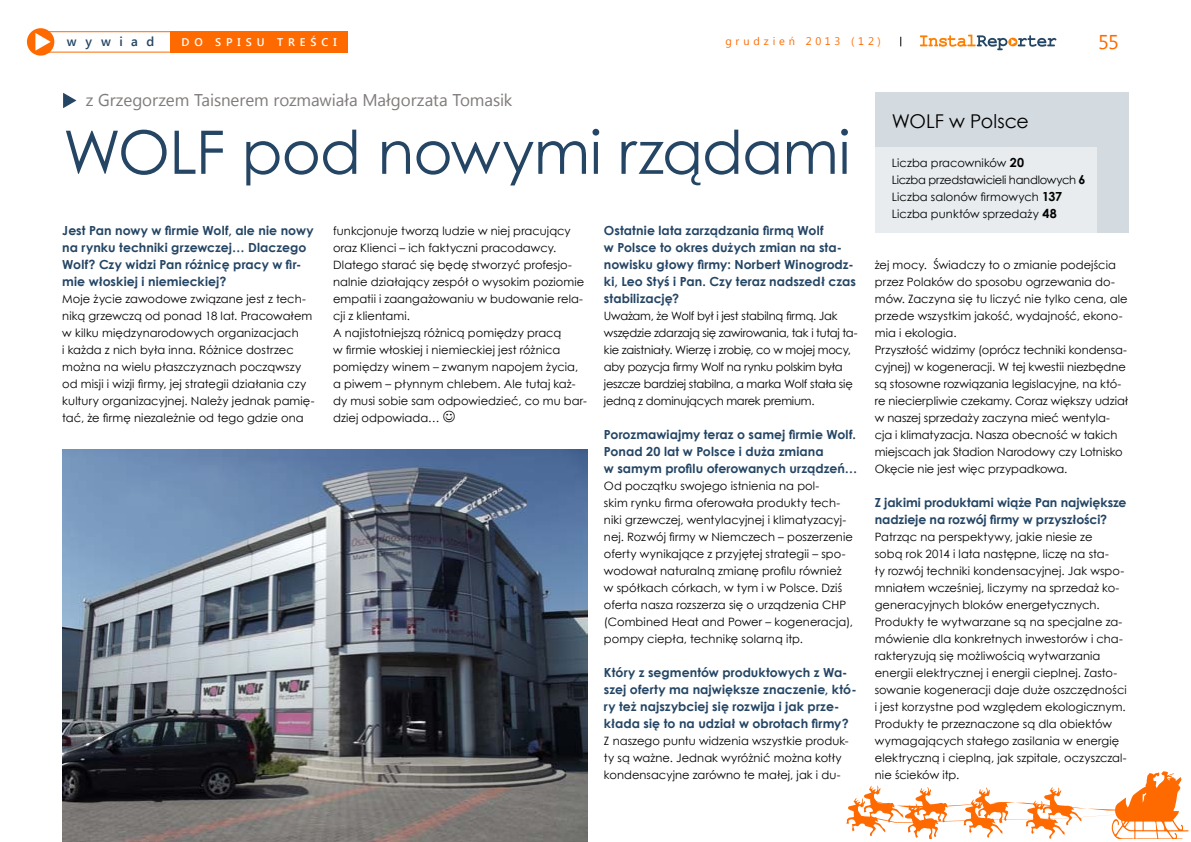
<style>
.page{position:relative;width:1191px;height:842px;background:#fff}
.page>*{position:absolute;margin:0;border:0;box-sizing:border-box;transform-origin:0 0}
.t1{font:60px "Century Gothic";letter-spacing:-.015em;color:#244564}
.t2{font:20px "Segoe UI";color:#ff6a00}
.t3{font:19px "Century Gothic";letter-spacing:-.015em;color:#000}
.t4{font:17px "Segoe UI";letter-spacing:-.005em;color:#807c7a}
.t5{font:600 13px "Segoe UI";letter-spacing:.65em;color:#244564}
.t6{font:700 12.5px/17px "Century Gothic";letter-spacing:.005em;color:#244564}
.t7{font:11.5px/17px "Century Gothic";letter-spacing:.005em;color:#000}
.t8{font:11.5px/17px "Century Gothic";letter-spacing:-.02em;color:#000}
.t9{font:600 11.1px "Segoe UI";letter-spacing:.445em;color:#fff}
.t10{font:11px "Segoe UI";letter-spacing:.35em;color:#ff6a00}
.s1{font-weight:700;font-size:12.5px}
</style>
<div class="page">
<div style="left:27px;top:28px;width:27px;height:28px;background:#ff6a00;border-radius:50%"></div>
<svg style="left:36px;top:33px;width:15px;height:18px"></svg>
<svg style="left:920px;top:35px;width:136px;height:15px"></svg>
<svg style="left:846px;top:771px;width:342px;height:67px"></svg>
<div style="left:170px;top:31px;width:178px;height:22px;background:#ff6a00"></div>
<div style="left:34px;top:31px;width:139px;height:22px;border:1px solid #ff6a00"></div>
<svg style="left:63px;top:93px;width:13px;height:15px"></svg>
<div style="left:874px;top:92px;width:254px;height:140px;background:#d3dae0"></div>
<div style="left:873px;top:147px;width:224px;height:85px;background:#e8ecef"></div>
<img style="left:63px;top:449px;width:524px;height:393px">
<p class="t5" style="left:67px;top:32px;width:89px">WYWIAD</p>
<p class="t9" style="left:181px;top:34px;width:157px">DO SPISU TREŚCI</p>
<p class="t10" style="left:725px;top:34px;width:157px">grudzień 2013 (12)</p>
<h2 class="t2" style="left:1098px;top:28px;width:22px">55</h2>
<h3 class="t4" style="left:86px;top:88px;width:428px">z Grzegorzem Taisnerem rozmawiała Małgorzata Tomasik</h3>
<h1 class="t1" style="left:63px;top:110px;width:789px">WOLF pod nowymi rządami</h1>
<p class="t6" style="left:62px;top:222px;width:253px">Jest Pan nowy w firmie Wolf, ale nie nowy na rynku techniki grzewczej… Dlaczego Wolf? Czy widzi Pan różnicę pracy w fir&shy;mie włoskiej i niemieckiej?</p>
<p class="t7" style="left:62px;top:290px;width:254px">Moje życie zawodowe związane jest z tech&shy;niką grzewczą od ponad 18 lat. Pracowałem w kilku międzynarodowych organizacjach<br>i każda z nich była inna. Różnice dostrzec można na wielu płaszczyznach począwszy od misji i wizji firmy, jej strategii działania czy kultury organizacyjnej. Należy jednak pamię&shy;tać, że firmę niezależnie od tego gdzie ona</p>
<p class="t7" style="left:333px;top:222px;width:255px">funkcjonuje tworzą ludzie w niej pracujący oraz Klienci – ich faktyczni pracodawcy.<br>Dlatego starać się będę stworzyć profesjo&shy;nalnie działający zespół o wysokim poziomie empatii i zaangażowaniu w budowanie rela&shy;cji z klientami.<br>A najistotniejszą różnicą pomiędzy pracą<br>w firmie włoskiej i niemieckiej jest różnica pomiędzy winem – zwanym napojem życia, a piwem – płynnym chlebem. Ale tutaj każ&shy;dy musi sobie sam odpowiedzieć, co mu bar&shy;dziej odpowiada…</p>
<p class="t6" style="left:604px;top:222px;width:253px">Ostatnie lata zarządzania firmą Wolf<br>w Polsce to okres dużych zmian na sta&shy;nowisku głowy firmy: Norbert Winogrodz&shy;ki, Leo Styś i Pan. Czy teraz nadszedł czas stabilizację?</p>
<p class="t8" style="left:604px;top:307px;width:255px">Uważam, że Wolf był i jest stabilną firmą. Jak wszędzie zdarzają się zawirowania, tak i tutaj ta&shy;kie zaistniały. Wierzę i zrobię, co w mojej mocy, aby pozycja firmy Wolf na rynku polskim była jeszcze bardziej stabilna, a marka Wolf stała się jedną z dominujących marek premium.</p>
<p class="t6" style="left:604px;top:426px;width:255px">Porozmawiajmy teraz o samej firmie Wolf.<br>Ponad 20 lat w Polsce i duża zmiana<br>w samym profilu oferowanych urządzeń…</p>
<p class="t7" style="left:604px;top:477px;width:251px">Od początku swojego istnienia na pol-<br>skim rynku firma oferowała produkty tech&shy;niki grzewczej, wentylacyjnej i klimatyzacyj&shy;nej. Rozwój firmy w Niemczech – poszerzenie oferty wynikające z przyjętej strategii – spo&shy;wodował naturalną zmianę profilu również w spółkach córkach, w tym i w Polsce. Dziś oferta nasza rozszerza się o urządzenia CHP (Combined Heat and Power – kogeneracja), pompy ciepła, technikę solarną itp.</p>
<p class="t6" style="left:604px;top:664px;width:254px">Który z segmentów produktowych z Wa&shy;szej oferty ma największe znaczenie, któ&shy;ry też najszybciej się rozwija i jak prze&shy;kłada się to na udział w obrotach firmy?</p>
<p class="t7" style="left:604px;top:732px;width:246px">Z naszego puntu widzenia wszystkie produk&shy;ty są ważne. Jednak wyróżnić można kotły kondensacyjne zarówno te małej, jak i du-</p>
<h3 class="t3" style="left:891px;top:108px;width:30px">Wolf</h3>
<h3 class="t3" style="left:949px;top:108px;width:81px">w Polsce</h3>
<p class="t7" style="left:891px;top:154px;width:195px">Liczba pracowników <span class="s1">20<br></span>Liczba przedstawicieli handlowych <span class="s1">6<br></span>Liczba salonów firmowych <span class="s1">137<br></span>Liczba punktów sprzedaży <span class="s1">48</span></p>
<p class="t7" style="left:874px;top:256px;width:255px">żej mocy. Świadczy to o zmianie podejścia przez Polaków do sposobu ogrzewania do&shy;mów. Zaczyna się tu liczyć nie tylko cena, ale przede wszystkim jakość, wydajność, ekono&shy;mia i ekologia.<br>Przyszłość widzimy (oprócz techniki kondensa&shy;cyjnej) w kogeneracji. W tej kwestii niezbędne są stosowne rozwiązania legislacyjne, na któ&shy;re niecierpliwie czekamy. Coraz większy udział w naszej sprzedaży zaczyna mieć wentyla&shy;cja i klimatyzacja. Nasza obecność w takich miejscach jak Stadion Narodowy czy Lotnisko Okęcie nie jest więc przypadkowa.</p>
<p class="t6" style="left:874px;top:494px;width:253px">Z jakimi produktami wiąże Pan największe nadzieje na rozwój firmy w przyszłości?</p>
<p class="t7" style="left:874px;top:528px;width:253px">Patrząc na perspektywy, jakie niesie ze<br>sobą rok 2014 i lata następne, liczę na sta-<br>ły rozwój techniki kondensacyjnej. Jak wspo&shy;mniałem wcześniej, liczymy na sprzedaż ko&shy;generacyjnych bloków energetycznych.<br>Produkty te wytwarzane są na specjalne za&shy;mówienie dla konkretnych inwestorów i cha&shy;rakteryzują się możliwością wytwarzania energii elektrycznej i energii cieplnej. Zasto&shy;sowanie kogeneracji daje duże oszczędności i jest korzystne pod względem ekologicznym.<br>Produkty te przeznaczone są dla obiektów wymagających stałego zasilania w energię elektryczną i cieplną, jak szpitale, oczyszczal&shy;nie ścieków itp.</p>
</div>
